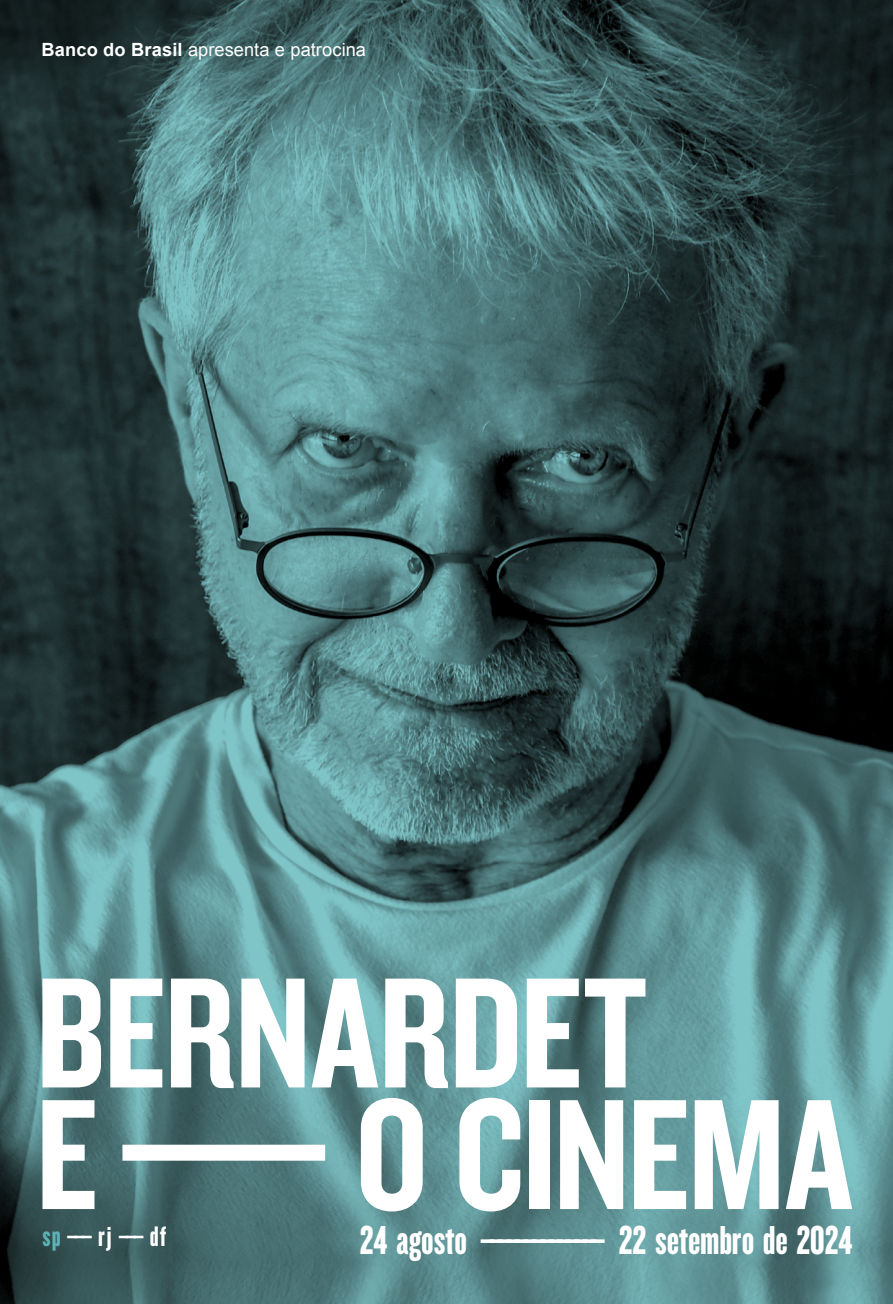
<style>
.page{position:relative;width:893px;height:1304px;background:#fff}
.page>*{position:absolute;margin:0;border:0;box-sizing:border-box;transform-origin:0 0}
.t1{font:163.4px/121.6px "Knockout HTF49 Liteweight";letter-spacing:-.015em;color:#fff}
.t2{font:42px "Knockout HTF68 Full Featherwt";letter-spacing:-.005em;color:#fff}
.t3{font:29.4px "Knockout HTF68 Full Featherwt";color:#fff}
.t4{font:18.2px "Arial";color:#fff}
.s1{font-weight:700}
.s2{color:#5eb2b7}
</style>
<div class="page">
<img style="left:0;top:0;width:893px;height:1304px">
<div style="left:122px;top:1145px;width:203px;height:16px;background:#fff"></div>
<p class="t4" style="left:42px;top:37px;width:326px"><span class="s1">Banco do Brasil</span> apresenta e patrocina</p>
<h1 class="t1" style="left:35px;top:977px;width:613px">BERNARDET<br>E</h1>
<h1 class="t1" style="left:355px;top:1098px;width:499px">O CINEMA</h1>
<p class="t2" style="left:360px;top:1219px;width:494px">24 agosto –––––––––––––– 22 setembro de 2024</p>
<p class="t3" style="left:43px;top:1221px;width:125px"><span class="s2">sp</span> ––– r j ––– df</p>
</div>
